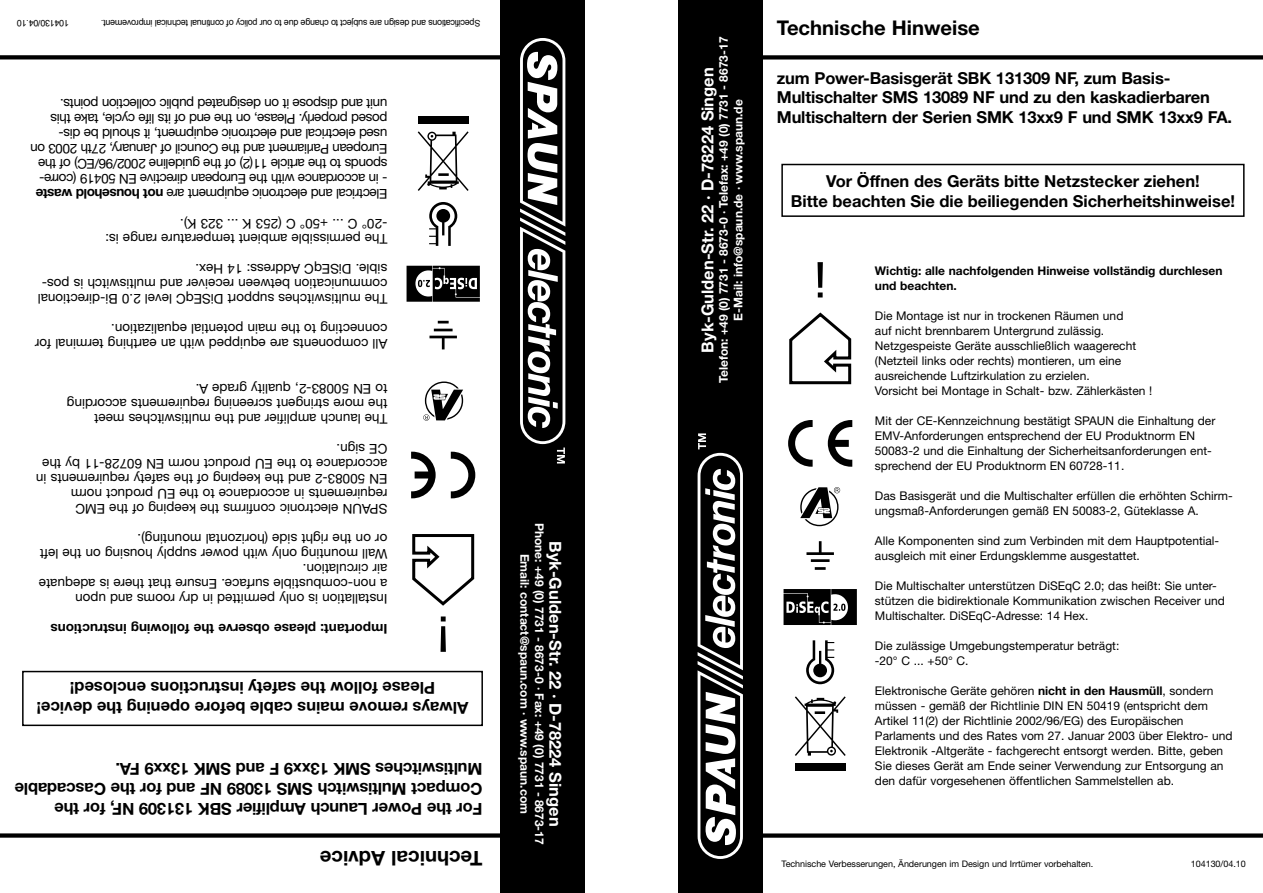
<style>
.page{position:relative;width:1263px;height:893px;background:#fff}
.page>*{position:absolute;margin:0;border:0;box-sizing:border-box;transform-origin:0 0}
.t1{font:700 20.25px "Helvetica Neue";color:#000}
.t2{font:700 16.5px/19.8px "Helvetica Neue";letter-spacing:-.01em;color:#000}
.t3{font:700 16.5px "Helvetica Neue";color:#fff}
.t4{font:13.5px/15px "Helvetica Neue";color:#000}
.t5{font:13.5px/15px "Helvetica Neue";letter-spacing:-.03em;color:#000}
.t6{font:700 13.5px "Helvetica Neue";color:#000}
.t7{font:12px/15px "Helvetica Neue";color:#000}
.t8{font:700 12px/14.4px "Helvetica Neue";color:#fff;text-align:center}
.t9{font:700 12px/15px "Helvetica Neue";color:#000}
.t10{font:9px "Arial";letter-spacing:-.03em;color:#000}
.t11{font:9px "Helvetica Neue";letter-spacing:-.005em;color:#000}
.s1{font-weight:700}
</style>
<div class="page">
<div style="left:750px;top:55px;width:513px;height:5px;background:#000"></div>
<div style="left:751px;top:833px;width:512px;height:5px;background:#000"></div>
<div style="left:781px;top:164px;width:463px;height:53px;border:2px solid #000"></div>
<div style="left:678px;top:0;width:84px;height:893px;background:#000"></div>
<svg style="left:698px;top:433px;width:45px;height:426px"></svg>
<div style="left:500px;top:0;width:85px;height:893px;background:#000"></div>
<svg style="left:520px;top:38px;width:45px;height:425px"></svg>
<svg style="left:789px;top:312px;width:63px;height:73px"></svg>
<svg style="left:806px;top:541px;width:28px;height:29px"></svg>
<svg style="left:788px;top:420px;width:25px;height:47px"></svg>
<svg style="left:828px;top:420px;width:24px;height:47px"></svg>
<svg style="left:800px;top:487px;width:40px;height:39px"></svg>
<svg style="left:795px;top:696px;width:51px;height:60px"></svg>
<div style="left:795px;top:763px;width:50px;height:8px;background:#000"></div>
<svg style="left:806px;top:640px;width:28px;height:44px"></svg>
<svg style="left:817px;top:262px;width:6px;height:35px"></svg>
<svg style="left:783px;top:589px;width:74px;height:36px;background:#3d3d3d"></svg>
<svg style="left:0;top:55px;width:500px;height:4px;background:#0e0e0e"></svg>
<div style="left:0;top:833px;width:512px;height:5px;background:#000"></div>
<div style="left:22px;top:671px;width:461px;height:55px;border:2px solid #000"></div>
<svg style="left:451px;top:452px;width:24px;height:46px"></svg>
<svg style="left:411px;top:452px;width:25px;height:46px"></svg>
<svg style="left:423px;top:381px;width:40px;height:40px"></svg>
<svg style="left:412px;top:534px;width:63px;height:72px"></svg>
<svg style="left:418px;top:131px;width:51px;height:60px"></svg>
<div style="left:418px;top:116px;width:51px;height:8px;background:#000"></div>
<svg style="left:429px;top:202px;width:28px;height:44px"></svg>
<svg style="left:440px;top:616px;width:6px;height:36px"></svg>
<svg style="left:407px;top:266px;width:73px;height:36px"></svg>
<svg style="left:429px;top:321px;width:28px;height:28px"></svg>
<p class="t10" style="left:69px;top:29px;width:54px;rotate:-180deg">104130/04.10</p>
<p class="t10" style="left:480px;top:29px;width:381px;rotate:-180deg">Specifications and design are subject to change due to our policy of continual technical improvement.</p>
<p class="t5" style="left:387px;top:187px;width:359px;rotate:-180deg">- in accordance with the European directive EN 50419 (corre&shy;sponds to the article 11(2) of the guideline 2002/96/EC) of the European Parliament and the Council of January, 27th 2003 on used electrical and electronic equipment, it should be dis&shy;posed properly. Please, on the end of its life cycle, take this unit and dispose it on designated public collection points.</p>
<p class="t5" style="left:387px;top:202px;width:353px;rotate:-180deg">Electrical and electronic equipment are <span class="s1">not household waste</span></p>
<p class="t4" style="left:387px;top:247px;width:283px;rotate:-180deg">The permissible ambient temperature range is: -20° C ... +50° C (253 K ... 323 K).</p>
<p class="t4" style="left:387px;top:307px;width:351px;rotate:-180deg">The multiswitches support DiSEqC level 2.0 Bi-directional communication between receiver and multiswitch is pos&shy;sible. DiSEqC Address: 14 Hex.</p>
<p class="t4" style="left:387px;top:352px;width:354px;rotate:-180deg">All components are equipped with an earthing terminal for connecting to the main potential equalization.</p>
<p class="t4" style="left:387px;top:427px;width:322px;rotate:-180deg">The launch amplifier and the multiswitches meet<br>the more stringent screening requirements according to EN 50083-2, quality grade A.</p>
<p class="t4" style="left:387px;top:517px;width:353px;rotate:-180deg">SPAUN electronic confirms the keeping of the EMC requirements in accordance to the EU product norm<br>EN 50083-2 and the keeping of the safety requirements in accordance to the EU product norm EN 60728-11 by the CE sign.</p>
<p class="t4" style="left:387px;top:607px;width:350px;rotate:-180deg">Installation is only permitted in dry rooms and upon<br>a non-combustible surface. Ensure that there is adequate air circulation.<br>Wall mounting only with power supply housing on the left or on the right side (horizontal mounting).</p>
<p class="t6" style="left:387px;top:637px;width:338px;rotate:-180deg">Important: please observe the following instructions</p>
<h2 class="t2" style="left:468px;top:718px;width:433px;text-align:center;rotate:-180deg">Always remove mains cable before opening the device!<br>Please follow the safety instructions enclosed!</h2>
<h2 class="t2" style="left:482px;top:819px;width:469px;rotate:-180deg">For the Power Launch Amplifier SBK 131309 NF, for the<br>Compact Multiswitch SMS 13089 NF and for the Cascadable<br>Multiswitches SMK 13xx9 F and SMK 13xx9 FA.</h2>
<h1 class="t1" style="left:482px;top:871px;width:164px;rotate:-180deg">Technical Advice</h1>
<p class="t8" style="left:547px;top:523px;width:323px;rotate:90deg">Phone: +49 (0) 7731 - 8673-0 · Fax: +49 (0) 7731 - 8673-17<br>Email: contact@spaun.com · www.spaun.com</p>
<h2 class="t3" style="left:565px;top:541px;width:287px;rotate:90deg">Byk-Gulden-Str. 22 · D-78224 Singen</h2>
<p class="t8" style="left:716px;top:383px;width:348px;rotate:-90deg">Telefon: +49 (0) 7731 - 8673-0 · Telefax: +49 (0) 7731 - 8673-17<br>E-Mail: info@spaun.de · www.spaun.de</p>
<h2 class="t3" style="left:697px;top:353px;width:287px;rotate:-90deg">Byk-Gulden-Str. 22 · D-78224 Singen</h2>
<h1 class="t1" style="left:777px;top:16px;width:205px">Technische Hinweise</h1>
<h2 class="t2" style="left:777px;top:67px;width:457px">zum Power-Basisgerät SBK 131309 NF, zum Basis-<br>Multischalter SMS 13089 NF und zu den kaskadierbaren<br>Multischaltern der Serien SMK 13xx9 F und SMK 13xx9 FA.</h2>
<h2 class="t2" style="left:791px;top:171px;width:446px;text-align:center">Vor Öffnen des Geräts bitte Netzstecker ziehen!<br>Bitte beachten Sie die beiliegenden Sicherheitshinweise!</h2>
<p class="t9" style="left:875px;top:263px;width:349px">Wichtig: alle nachfolgenden Hinweise vollständig durchlesen und beachten.</p>
<p class="t7" style="left:875px;top:308px;width:279px">Die Montage ist nur in trockenen Räumen und<br>auf nicht brennbarem Untergrund zulässig.<br>Netzgespeiste Geräte ausschließlich waagerecht (Netzteil links oder rechts) montieren, um eine ausreichende Luftzirkulation zu erzielen.<br>Vorsicht bei Montage in Schalt- bzw. Zählerkästen !</p>
<p class="t7" style="left:875px;top:413px;width:342px">Mit der CE-Kennzeichnung bestätigt SPAUN die Einhaltung der EMV-Anforderungen entsprechend der EU Produktnorm EN 50083-2 und die Einhaltung der Sicherheitsanforderungen ent&shy;sprechend der EU Produktnorm EN 60728-11.</p>
<p class="t7" style="left:875px;top:488px;width:359px">Das Basisgerät und die Multischalter erfüllen die erhöhten Schirm&shy;ungsmaß-Anforderungen gemäß EN 50083-2, Güteklasse A.</p>
<p class="t7" style="left:875px;top:533px;width:346px">Alle Komponenten sind zum Verbinden mit dem Hauptpotential&shy;ausgleich mit einer Erdungsklemme ausgestattet.</p>
<p class="t7" style="left:875px;top:578px;width:351px">Die Multischalter unterstützen DiSEqC 2.0; das heißt: Sie unter&shy;stützen die bidirektionale Kommunikation zwischen Receiver und<br>Multischalter. DiSEqC-Adresse: 14 Hex.</p>
<p class="t7" style="left:875px;top:638px;width:246px">Die zulässige Umgebungstemperatur beträgt: -20° C ... +50° C.</p>
<p class="t7" style="left:875px;top:683px;width:359px">Elektronische Geräte gehören <span class="s1">nicht in den Hausmüll</span>, sondern müssen - gemäß der Richtlinie DIN EN 50419 (entspricht dem Artikel 11(2) der Richtlinie 2002/96/EG) des Europäischen Parlaments und des Rates vom 27. Januar 2003 über Elektro- und Elektronik -Altgeräte - fachgerecht entsorgt werden. Bitte, geben Sie dieses Gerät am Ende seiner Verwendung zur Entsorgung an den dafür vorgesehenen öffentlichen Sammelstellen ab.</p>
<p class="t11" style="left:781px;top:858px;width:313px">Technische Verbesserungen, Änderungen im Design und Irrtümer vorbehalten.</p>
<p class="t11" style="left:1191px;top:858px;width:57px">104130/04.10</p>
</div>
